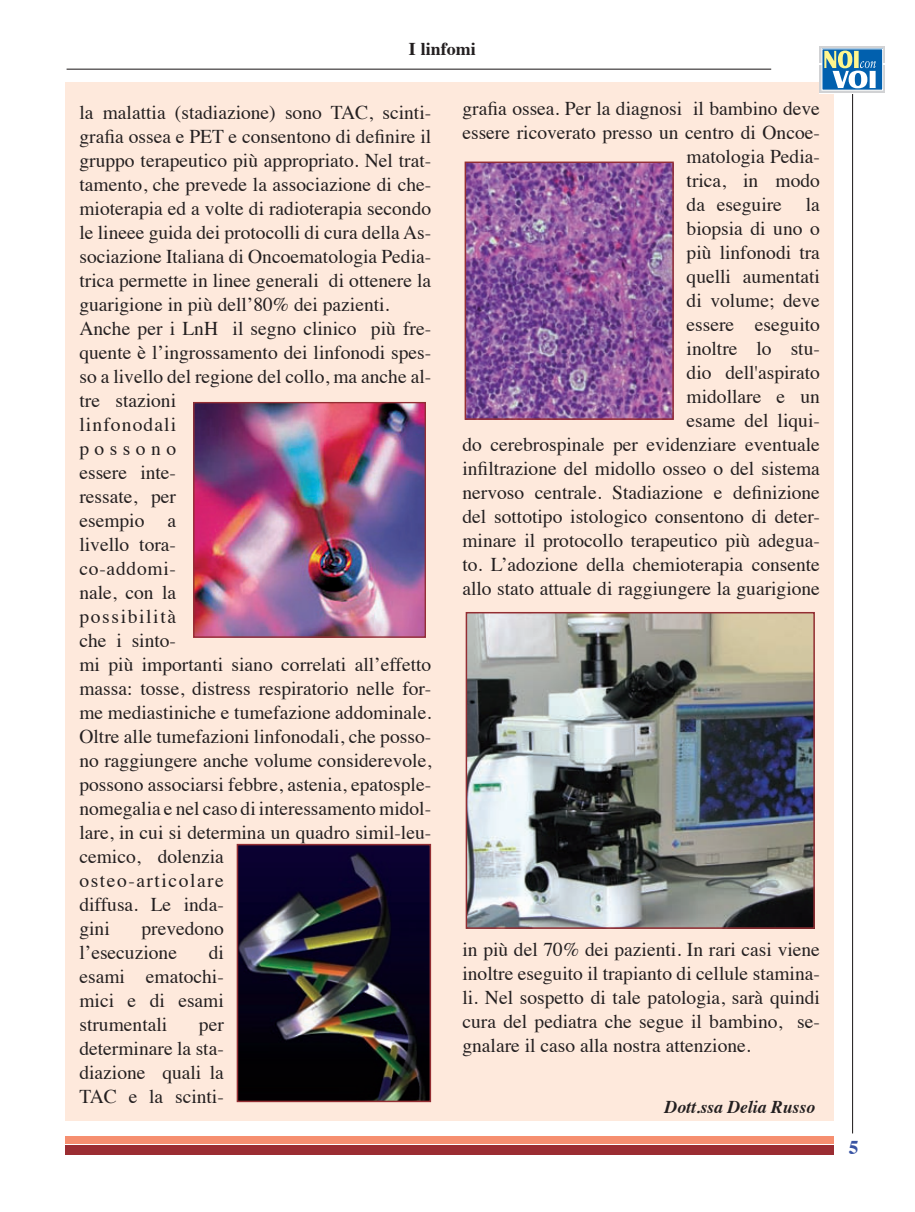
<style>
.page{position:relative;width:915px;height:1212px;background:#fff}
.page>*{position:absolute;margin:0;border:0;box-sizing:border-box;transform-origin:0 0}
.t1{font:19.5px/24px "Times";color:#231f20;text-align:justify}
.t2{font:700 19.5px "Times";color:#3853a3}
.t3{font:italic 700 18px "Times";color:#231f20}
.t4{font:700 18px "Times";color:#231f20}
</style>
<div class="page">
<div style="left:66px;top:82px;width:767px;height:1039px;background:#fee9dc"></div>
<div style="left:65px;top:1145px;width:768px;height:9px;background:#9b2d32"></div>
<div style="left:65px;top:1136px;width:768px;height:8px;background:#f68f70"></div>
<hr style="left:67px;top:69px;width:704px;height:1px;background:#231f20">
<hr style="left:851px;top:88px;width:1px;height:1045px;background:#231f20">
<svg style="left:819px;top:46px;width:66px;height:48px"></svg>
<svg style="left:819px;top:46px;width:65px;height:17px"></svg>
<svg style="left:819px;top:65px;width:65px;height:27px"></svg>
<svg style="left:821px;top:49px;width:61px;height:41px"></svg>
<svg style="left:824px;top:51px;width:51px;height:37px"></svg>
<img style="left:195px;top:404px;width:229px;height:232px">
<div style="left:193px;top:402px;width:233px;height:236px;border:1px solid #942e33"></div>
<img style="left:467px;top:165px;width:203px;height:252px">
<div style="left:464px;top:162px;width:209px;height:258px;border:2px solid #942e33"></div>
<img style="left:468px;top:615px;width:343px;height:311px">
<div style="left:465px;top:612px;width:349px;height:317px;border:2px solid #942e33"></div>
<img style="left:239px;top:847px;width:189px;height:252px">
<div style="left:236px;top:844px;width:195px;height:258px;border:2px solid #942e33"></div>
<p class="t4" style="left:409px;top:31px;width:68px">I linfomi</p>
<p class="t1" style="left:79px;top:98px;width:353px;text-align:left">la malattia (stadiazione) sono TAC, scinti&shy;grafia ossea e PET e consentono di definire il gruppo terapeutico più appropriato. Nel trat&shy;tamento, che prevede la associazione di che&shy;mioterapia ed a volte di radioterapia secondo le lineee guida dei protocolli di cura della As&shy;sociazione Italiana di Oncoematologia Pedia&shy;trica permette in linee generali di ottenere la guarigione in più dell’80% dei pazienti.<br>Anche per i LnH il segno clinico più fre&shy;quente è l’ingrossamento dei linfonodi spes&shy;so a livello del regione del collo, ma anche al&shy;tre stazioni<br>linfonodali<br>possono<br>essere inte-<br>ressate, per<br>esempio a<br>livello tora-<br>co-addomi-<br>nale, con la<br>possibilità<br>che i sinto-<br>mi più importanti siano correlati all’effetto massa: tosse, distress respiratorio nelle for&shy;me mediastiniche e tumefazione addominale.<br>Oltre alle tumefazioni linfonodali, che posso&shy;no raggiungere anche volume considerevole, possono associarsi febbre, astenia, epatosple&shy;nomegalia e nel caso di interessamento midol&shy;lare, in cui si determina un quadro simil-leu&shy;cemico, dolenzia<br>osteo-articolare<br>diffusa. Le inda-<br>gini</p>
<p class="t1" style="left:79px;top:915px;width:146px;text-indent:62px">prevedono l’esecuzione</p>
<p class="t1" style="left:79px;top:939px;width:146px;text-indent:129px">di esami ematochi&shy;mici e di esami strumentali</p>
<p class="t1" style="left:79px;top:1011px;width:146px;text-indent:119px">per determinare la sta&shy;diazione quali la TAC e la scinti-</p>
<p class="t1" style="left:462px;top:95px;width:359px;text-align:right">grafia ossea. Per la diagnosi il bambino deve essere ricoverato presso un centro di Oncoe&shy;matologia Pedia-<br>trica, in modo<br>da eseguire la<br>biopsia di uno o<br>più linfonodi tra<br>quelli aumentati<br>di volume; deve<br>essere eseguito<br>inoltre lo stu-<br>dio dell'aspirato<br>midollare e un<br>esame del liqui-<br>do cerebrospinale per evidenziare eventuale infiltrazione del midollo osseo o del sistema nervoso centrale. Stadiazione e definizione del sottotipo istologico consentono di deter&shy;minare il protocollo terapeutico più adegua&shy;to. L’adozione della chemioterapia consente allo stato attuale di raggiungere la guarigione</p>
<p class="t1" style="left:462px;top:935px;width:359px">in più del 70% dei pazienti. In rari casi viene inoltre eseguito il trapianto di cellule stamina&shy;li. Nel sospetto di tale patologia, sarà quindi cura del pediatra che segue il bambino, se&shy;gnalare il caso alla nostra attenzione.</p>
<p class="t3" style="left:664px;top:1090px;width:152px">Dott.ssa Delia Russo</p>
<p class="t2" style="left:848px;top:1129px;width:11px">5</p>
</div>
